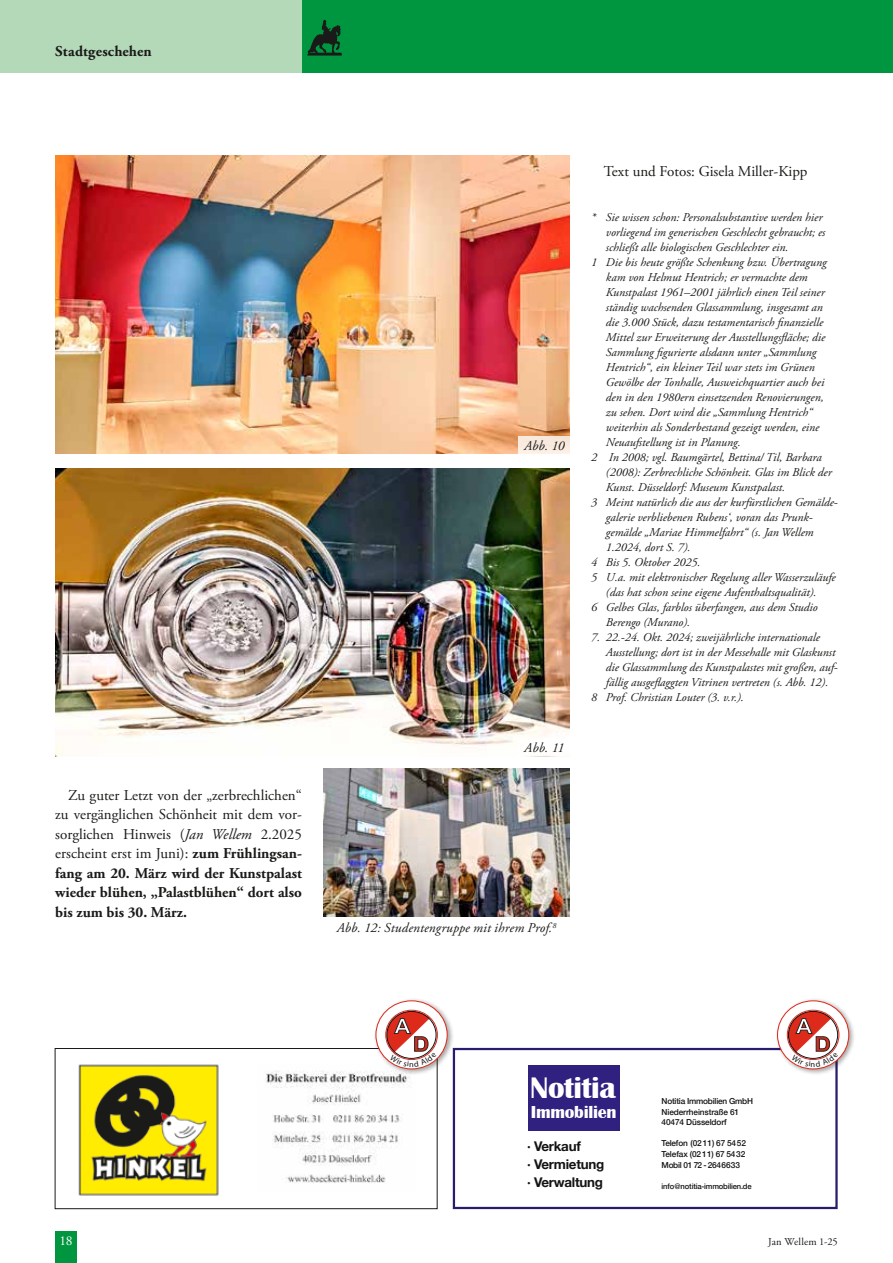
<style>
.page{position:relative;width:893px;height:1263px;background:#fff}
.page>*{position:absolute;margin:0;border:0;box-sizing:border-box;transform-origin:0 0}
.t1{font:700 30.6px "Britannic";letter-spacing:-.015em;color:#fff}
.t2{font:700 17.85px "Britannic";letter-spacing:-.015em;color:#fff}
.t3{font:15px/19.5px "Adobe Garamond Pro";color:#1a1a18;text-align:justify}
.t4{font:700 15px "Adobe Garamond Pro";letter-spacing:.01em;color:#1a1a18}
.t5{font:italic 13.5px "Adobe Garamond Pro";letter-spacing:.01em;color:#1a1a18}
.t6{font:13.5px "Adobe Garamond Pro";color:#fff}
.t7{font:700 13.35px/17.9px "Helvetica Neue";letter-spacing:-.02em;color:#141415}
.t8{font:italic 12px "Adobe Garamond Pro";color:#1a1a18}
.t9{font:10.5px "Adobe Garamond Pro";letter-spacing:.01em;color:#1a1a18}
.t10{font:500 8.25px/10.6px "Helvetica Neue";letter-spacing:-.015em;color:#141415}
.t11{font:500 7.65px "Helvetica Neue";letter-spacing:-.025em;color:#141415}
.s1{font-style:italic}
.s2{font-weight:700}
</style>
<div class="page">
<div style="left:302px;top:0;width:591px;height:72px;background:#00963f"></div>
<div style="left:0;top:0;width:302px;height:72px;background:#b4d9b9"></div>
<svg style="left:307px;top:20px;width:35px;height:36px"></svg>
<div style="left:55px;top:1231px;width:22px;height:32px;background:#00963f"></div>
<img style="left:55px;top:155px;width:515px;height:298px">
<img style="left:55px;top:468px;width:515px;height:288px">
<div style="left:519px;top:436px;width:51px;height:17px;background:#faeadf"></div>
<div style="left:519px;top:739px;width:51px;height:17px;background:#fff"></div>
<img style="left:323px;top:768px;width:247px;height:149px">
<img style="left:78px;top:1064px;width:141px;height:132px">
<img style="left:266px;top:1071px;width:144px;height:112px">
<div style="left:55px;top:1048px;width:383px;height:161px;border:1px solid #1a1a18"></div>
<div style="left:528px;top:1065px;width:91px;height:66px;background:#302080"></div>
<div style="left:453px;top:1048px;width:385px;height:161px;border:2px solid #271d6c"></div>
<div style="left:775px;top:997px;width:81px;height:78px;background:#1a1a18;opacity:.4"></div>
<svg style="left:777px;top:1001px;width:72px;height:68px"></svg>
<div style="left:777px;top:1000px;width:72px;height:69px;border:1px solid #dd2a1b;border-radius:50%"></div>
<div style="left:373px;top:997px;width:81px;height:78px;background:#1a1a18;opacity:.4"></div>
<svg style="left:376px;top:1001px;width:71px;height:68px"></svg>
<div style="left:376px;top:1000px;width:72px;height:69px;border:1px solid #dd2a1b;border-radius:50%"></div>
<svg style="left:788px;top:1011px;width:50px;height:55px"></svg>
<svg style="left:386px;top:1011px;width:51px;height:55px"></svg>
<p class="t4" style="left:55px;top:42px;width:98px">Stadtgeschehen</p>
<p class="t3" style="left:55px;top:786px;width:248px;text-indent:13px">Zu guter Letzt von der „zerbrechlichen“ zu vergänglichen Schönheit mit dem vor&shy;sorglichen Hinweis (<span class="s1">Jan Wellem</span> 2.2025 erscheint erst im Juni): <span class="s2">zum Frühlingsan&shy;fang am 20. März wird der Kunstpalast wieder blühen, „Palastblühen“ dort also bis zum bis 30. März.</span></p>
<p class="t5" style="left:524px;top:437px;width:42px">Abb. 10</p>
<p class="t5" style="left:524px;top:740px;width:42px">Abb. 11</p>
<p class="t3" style="left:604px;top:162px;width:205px">Text und Fotos: Gisela Miller-Kipp</p>
<p class="t8" style="left:591px;top:209px;width:233px">* Sie wissen schon: Personalsubstantive werden hier</p>
<p class="t8" style="left:606px;top:224px;width:221px">vorliegend im generischen Geschlecht gebraucht; es</p>
<p class="t8" style="left:606px;top:239px;width:184px">schließt alle biologischen Geschlechter ein.</p>
<p class="t8" style="left:591px;top:254px;width:237px">1 Die bis heute größte Schenkung bzw. Übertragung</p>
<p class="t8" style="left:606px;top:269px;width:203px">kam von Helmut Hentrich; er vermachte dem</p>
<p class="t8" style="left:606px;top:284px;width:220px">Kunstpalast 1961–2001 jährlich einen Teil seiner</p>
<p class="t8" style="left:606px;top:299px;width:218px">ständig wachsenden Glassammlung, insgesamt an</p>
<p class="t8" style="left:606px;top:314px;width:219px">die 3.000 Stück, dazu testamentarisch finanzielle</p>
<p class="t8" style="left:606px;top:329px;width:221px">Mittel zur Erweiterung der Ausstellungsfläche; die</p>
<p class="t8" style="left:606px;top:344px;width:212px">Sammlung figurierte alsdann unter „Sammlung</p>
<p class="t8" style="left:606px;top:359px;width:210px">Hentrich“, ein kleiner Teil war stets im Grünen</p>
<p class="t8" style="left:606px;top:374px;width:220px">Gewölbe der Tonhalle, Ausweichquartier auch bei</p>
<p class="t8" style="left:606px;top:389px;width:219px">den in den 1980ern einsetzenden Renovierungen,</p>
<p class="t8" style="left:606px;top:404px;width:208px">zu sehen. Dort wird die „Sammlung Hentrich“</p>
<p class="t8" style="left:606px;top:419px;width:215px">weiterhin als Sonderbestand gezeigt werden, eine</p>
<p class="t8" style="left:606px;top:434px;width:136px">Neuaufstellung ist in Planung.</p>
<p class="t8" style="left:591px;top:449px;width:232px">2 In 2008; vgl. Baumgärtel, Bettina/ Til, Barbara</p>
<p class="t8" style="left:606px;top:464px;width:227px">(2008): Zerbrechliche Schönheit. Glas im Blick der</p>
<p class="t8" style="left:606px;top:479px;width:181px">Kunst. Düsseldorf: Museum Kunstpalast.</p>
<p class="t8" style="left:591px;top:494px;width:248px">3 Meint natürlich die aus der kurfürstlichen Gemälde-</p>
<p class="t8" style="left:606px;top:509px;width:208px">galerie verbliebenen Rubens‘, voran das Prunk-</p>
<p class="t8" style="left:606px;top:524px;width:209px">gemälde „Mariae Himmelfahrt“ (s. Jan Wellem</p>
<p class="t8" style="left:606px;top:539px;width:86px">1.2024, dort S. 7).</p>
<p class="t8" style="left:591px;top:554px;width:111px">4 Bis 5. Oktober 2025.</p>
<p class="t8" style="left:591px;top:569px;width:246px">5 U.a. mit elektronischer Regelung aller Wasserzuläufe</p>
<p class="t8" style="left:606px;top:584px;width:212px">(das hat schon seine eigene Aufenthaltsqualität).</p>
<p class="t8" style="left:591px;top:599px;width:228px">6 Gelbes Glas, farblos überfangen, aus dem Studio</p>
<p class="t8" style="left:606px;top:614px;width:86px">Berengo (Murano).</p>
<p class="t8" style="left:591px;top:629px;width:230px">7. 22.-24. Okt. 2024; zweijährliche internationale</p>
<p class="t8" style="left:606px;top:644px;width:231px">Ausstellung; dort ist in der Messehalle mit Glaskunst</p>
<p class="t8" style="left:606px;top:659px;width:233px">die Glassammlung des Kunstpalastes mit großen, auf-</p>
<p class="t8" style="left:606px;top:674px;width:224px">fällig ausgeflaggten Vitrinen vertreten (s. Abb. 12).</p>
<p class="t8" style="left:591px;top:689px;width:154px">8 Prof. Christian Louter (3. v.r.).</p>
<p class="t5" style="left:337px;top:920px;width:221px">Abb. 12: Studentengruppe mit ihrem Prof.<sup>8</sup></p>
<h1 class="t1" style="left:530px;top:1070px;width:87px">Notitia</h1>
<h2 class="t2" style="left:531px;top:1102px;width:87px">Immobilien</h2>
<p class="t10" style="left:662px;top:1095px;width:93px">Notitia Immobilien GmbH<br>Niederrheinstraße 61<br>40474 Düsseldorf</p>
<p class="t7" style="left:527px;top:1138px;width:79px">· Verkauf<br>· Vermietung · Verwaltung</p>
<p class="t10" style="left:662px;top:1137px;width:86px;text-align:justify">Telefon (0211) 67 5452<br>Telefax (0211) 67 5432<br>Mobil 01 72 - 2646633</p>
<p class="t11" style="left:662px;top:1180px;width:92px">info@notitia-immobilien.de</p>
<p class="t6" style="left:60px;top:1233px;width:14px">18</p>
<p class="t9" style="left:768px;top:1235px;width:71px">Jan Wellem 1-25</p>
</div>
